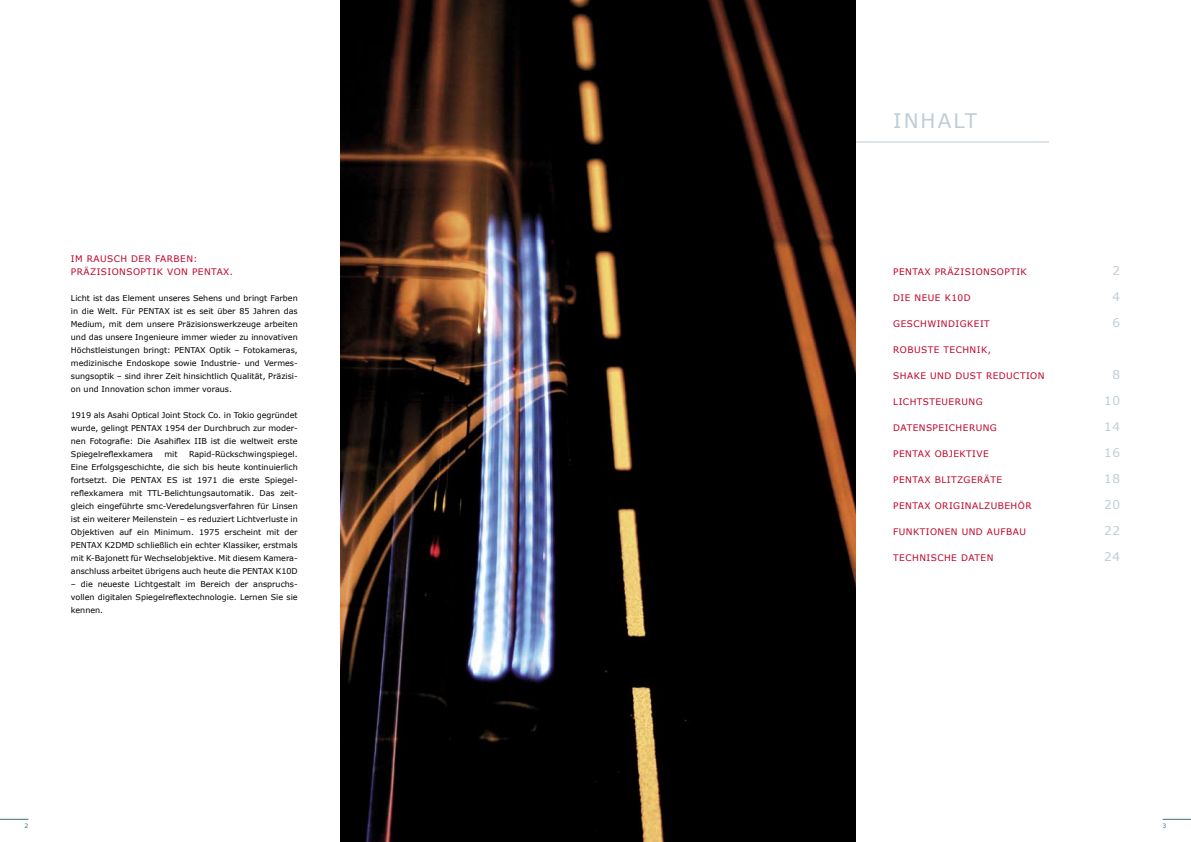
<style>
.page{position:relative;width:1191px;height:842px;background:#fff}
.page>*{position:absolute;margin:0;border:0;box-sizing:border-box;transform-origin:0 0}
.t1{font:20px "Verdana";letter-spacing:.1em;color:#becdd5}
.t2{font:12px "Verdana";color:#becdd5}
.t3{font:9px "Verdana";letter-spacing:.05em;color:#be0027}
.t4{font:8px/13px "Verdana";color:#000;text-align:justify}
</style>
<div class="page">
<hr style="left:595px;top:142px;width:454px;height:1px;background:#becdd5">
<img style="left:340px;top:0;width:515px;height:842px">
<svg style="left:0;top:819px;width:28px;height:1px"></svg>
<svg style="left:1162px;top:819px;width:29px;height:1px"></svg>
<p class="t3" style="left:71px;top:253px;width:37px">IM RAUSC</p>
<p class="t3" style="left:120px;top:253px;width:79px">H DER FARBEN:</p>
<p class="t3" style="left:71px;top:266px;width:33px">PRÄZISIO</p>
<p class="t3" style="left:119px;top:266px;width:115px">NSOPTIK VON PENTAX.</p>
<p class="t4" style="left:71px;top:292px;width:228px">Licht ist das Element unseres Sehens und bringt Farben in die Welt. Für PENTAX ist es seit über 85 Jahren das Medium, mit dem unsere Präzisionswerkzeuge arbeiten und das unsere Ingenieure immer wieder zu innovativen Höchstleistungen bringt: PENTAX Optik – Fotokameras, medizinische Endoskope sowie Industrie- und Vermes&shy;sungsoptik – sind ihrer Zeit hinsichtlich Qualität, Präzisi&shy;on und Innovation schon immer voraus.</p>
<p class="t4" style="left:71px;top:409px;width:228px">1919 als Asahi Optical Joint Stock Co. in Tokio gegründet wurde, gelingt PENTAX 1954 der Durchbruch zur moder&shy;nen Fotografie: Die Asahiflex IIB ist die weltweit erste Spiegelreflexkamera</p>
<p class="t4" style="left:71px;top:448px;width:228px;text-align:left;text-indent:118px">Rapid-Rückschwingspiegel.<br>Eine Erfolgs-geschichte, die sich bis heute kontinuierlich fortsetzt. Die PENTAX ES ist 1971 die erste Spiegel&shy;reflexkamera mit TTL-Belichtungsautomatik. Das zeit&shy;gleich eingeführte smc-Veredelungsverfahren für Linsen ist ein weiterer Meilenstein – es reduziert Lichtverluste in Objektiven auf ein Minimum. 1975 erscheint mit der PENTAX K2DMD schließlich ein echter Klassiker, erstmals mit K-Bajonett für Wechselobjektive. Mit diesem Kamera&shy;anschluss arbeitet übrigens auch heute die PENTAX K1 0D</p>
<p class="t4" style="left:71px;top:578px;width:228px">– die neueste Lichtgestalt im Bereich der anspruchs&shy;vollen digitalen Spiegelreflextechnologie. Lernen Sie sie kennen.</p>
<p class="t4" style="left:164px;top:448px;width:15px">mit</p>
<h1 class="t1" style="left:893px;top:108px;width:85px">INHALT</h1>
<p class="t3" style="left:893px;top:266px;width:74px">PENTAX PRÄZISIO</p>
<p class="t3" style="left:983px;top:266px;width:45px">NSOPTIK</p>
<h2 class="t2" style="left:1112px;top:263px;width:7px">2</h2>
<p class="t3" style="left:893px;top:292px;width:79px">DIE NEUE K10D</p>
<h2 class="t2" style="left:1112px;top:289px;width:9px">4</h2>
<p class="t3" style="left:893px;top:318px;width:98px">GESCHWINDIG KEIT</p>
<h2 class="t2" style="left:1112px;top:315px;width:9px">6</h2>
<p class="t3" style="left:893px;top:344px;width:99px">ROBUSTE TECHNIK,</p>
<p class="t3" style="left:893px;top:370px;width:153px">SHAKE U ND DUST REDUCTION</p>
<h2 class="t2" style="left:1112px;top:367px;width:9px">8</h2>
<p class="t3" style="left:893px;top:396px;width:90px">LICHTSTEU ERU NG</p>
<h2 class="t2" style="left:1104px;top:393px;width:17px">1 0</h2>
<p class="t3" style="left:893px;top:422px;width:104px">DATENSPEICHERU NG</p>
<h2 class="t2" style="left:1104px;top:419px;width:17px">1 4</h2>
<p class="t3" style="left:893px;top:448px;width:97px">PENTAX OBJEKTIVE</p>
<h2 class="t2" style="left:1104px;top:445px;width:17px">1 6</h2>
<p class="t3" style="left:893px;top:474px;width:110px">PENTAX BLITZGERÄTE</p>
<h2 class="t2" style="left:1104px;top:471px;width:17px">1 8</h2>
<p class="t3" style="left:893px;top:500px;width:49px">PENTAX ORIGI</p>
<p class="t3" style="left:965px;top:500px;width:67px">NALZU BEHÖR</p>
<h2 class="t2" style="left:1104px;top:497px;width:17px">20</h2>
<p class="t3" style="left:893px;top:526px;width:133px">FU NKTIONEN U ND AUFBAU</p>
<h2 class="t2" style="left:1104px;top:523px;width:9px">22</h2>
<p class="t3" style="left:893px;top:552px;width:40px">TECHNISC</p>
<p class="t3" style="left:944px;top:552px;width:51px">HE DATEN</p>
<h2 class="t2" style="left:1104px;top:549px;width:17px">24</h2>
</div>
